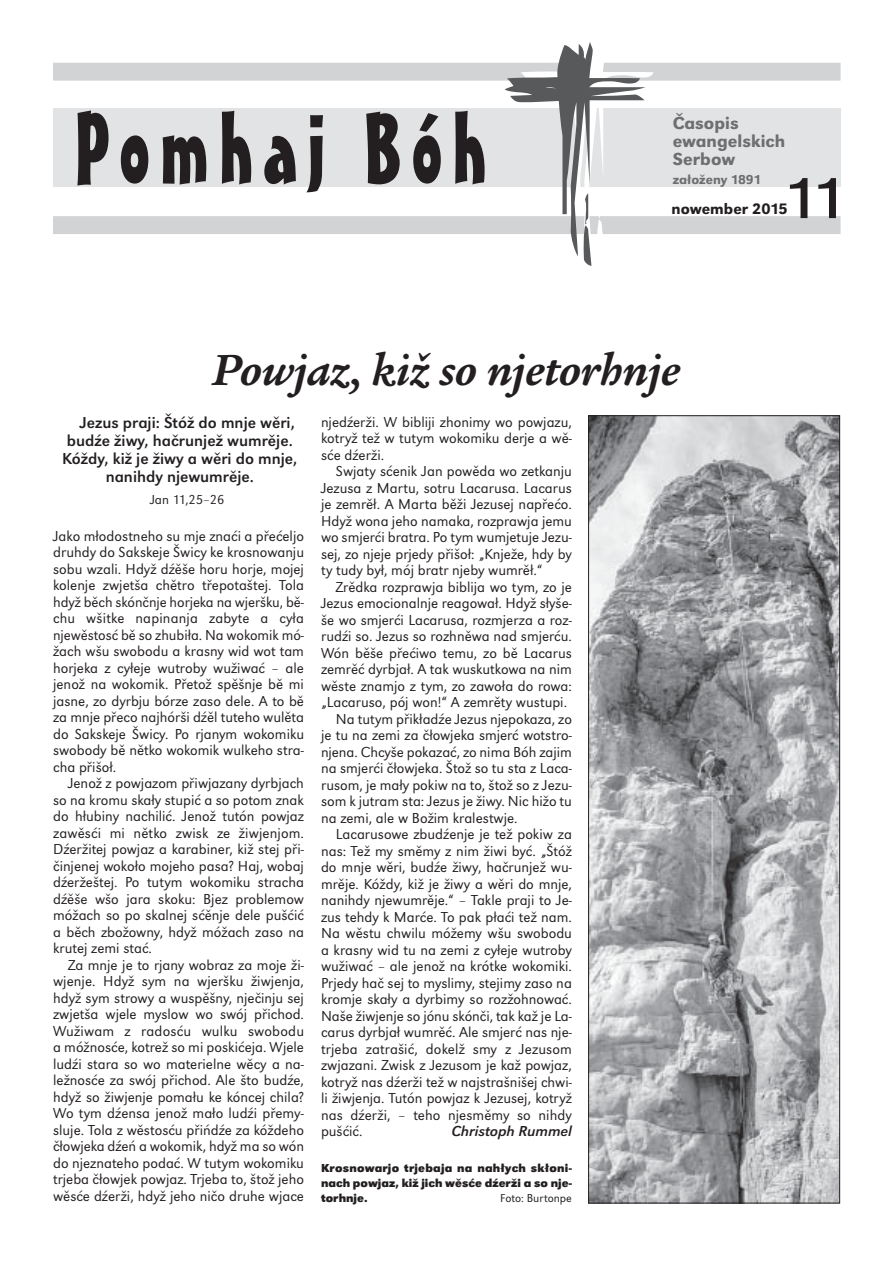
<style>
.page{position:relative;width:893px;height:1263px;background:#fff}
.page>*{position:absolute;margin:0;border:0;box-sizing:border-box;transform-origin:0 0}
.t1{font:60px "URW Grotesk TEE";color:#231f20}
.t2{font:italic 700 45px "Legacy Ser Itc TEE";color:#231f20}
.t3{font:500 18px/18px "URW Grotesk TEE";color:#6d6e70}
.t4{font:16.5px "URW Grotesk TEE";color:#231f20}
.t5{font:500 15.75px "URW Grotesk TEE";color:#231f20}
.t6{font:15px/16.5px "URW Grotesk TEE Ligh";color:#231f20;text-align:justify}
.t7{font:italic 15px "URW Grotesk TEE";color:#231f20}
.t8{font:500 13.5px "URW Grotesk TEE";color:#6d6e70}
.t9{font:13.5px "URW Grotesk TEE Ligh";color:#231f20}
.t10{font:700 12px/15px "URW Grotesk TEE";color:#231f20;text-align:justify}
.t11{font:12px "URW Grotesk TEE Ligh";color:#231f20}
</style>
<div class="page">
<div style="left:53px;top:216px;width:787px;height:18px;background:#d1d3d4"></div>
<div style="left:53px;top:109px;width:787px;height:78px;background:#e2e3e4"></div>
<div style="left:53px;top:63px;width:787px;height:18px;background:#d1d3d4"></div>
<svg style="left:505px;top:42px;width:154px;height:224px"></svg>
<svg style="left:77px;top:110px;width:32px;height:76px"></svg>
<svg style="left:121px;top:135px;width:27px;height:49px"></svg>
<svg style="left:163px;top:135px;width:43px;height:50px"></svg>
<svg style="left:222px;top:111px;width:29px;height:73px"></svg>
<svg style="left:264px;top:136px;width:32px;height:49px"></svg>
<svg style="left:306px;top:115px;width:17px;height:77px"></svg>
<svg style="left:366px;top:112px;width:34px;height:72px"></svg>
<svg style="left:413px;top:113px;width:28px;height:71px"></svg>
<svg style="left:455px;top:111px;width:29px;height:73px"></svg>
<img style="left:590px;top:417px;width:248px;height:784px">
<div style="left:588px;top:415px;width:252px;height:788px;border:1px solid #231f20"></div>
<p class="t3" style="left:673px;top:116px;width:114px">Časopis ewangelskich<br>Serbow</p>
<p class="t8" style="left:673px;top:175px;width:90px">załoženy 1891</p>
<p class="t5" style="left:672px;top:203px;width:118px">nowember 2015</p>
<h1 class="t1" style="left:783px;top:174px;width:64px">11</h1>
<h2 class="t2" style="left:212px;top:350px;width:469px">Powjaz, kiž so njetorhnje</h2>
<p class="t4" style="left:80px;top:416px;width:217px">Jezus praji: Štóž do mnje wěri,</p>
<p class="t4" style="left:67px;top:434px;width:227px">budźe žiwy, hačrunjež wumrěje.</p>
<p class="t4" style="left:62px;top:452px;width:237px">Kóždy, kiž je žiwy a wěri do mnje,</p>
<p class="t4" style="left:106px;top:470px;width:150px">nanihdy njewumrěje.</p>
<p class="t9" style="left:150px;top:494px;width:76px">Jan 11,25–26</p>
<p class="t6" style="left:53px;top:529px;width:252px">Jako młodostneho su mje znaći a přećeljo druhdy do Sakskeje Šwicy ke krosnowanju sobu wzali. Hdyž dźěše horu horje, mojej kolenje zwjetša chětro třepotaštej. Tola hdyž běch skónčnje horjeka na wjeršku, bě&shy;chu wšitke napinanja zabyte a cyła njewěstosć bě so zhubiła. Na wokomik mó&shy;žach wšu swobodu a krasny wid wot tam horjeka z cyłeje wutroby wužiwać – ale jenož na wokomik. Přetož spěšnje bě mi jasne, zo dyrbju bórze zaso dele. A to bě za mnje přeco najhórši dźěl tuteho wulěta do Sakskeje Šwicy. Po rjanym wokomiku swo body bě nětko wokomik wulkeho stra&shy;cha přišoł.</p>
<p class="t6" style="left:53px;top:776px;width:252px;text-indent:15px">Jenož z powjazom přiwjazany dyrbjach so na kromu skały stupić a so potom znak do hłubiny nachilić. Jenož tutón powjaz zawěsći mi nětko zwisk ze žiwjenjom.<br>Dźer žitej powjaz a karabiner, kiž stej při&shy;činjenej wokoło mojeho pasa? Haj, wobaj dźeržeštej. Po tutym wokomiku stracha dźě še wšo jara skoku: Bjez problemow móžach so po skalnej sćěnje dele pušćić a běch zbožowny, hdyž móžach zaso na krutej zemi stać.</p>
<p class="t6" style="left:53px;top:958px;width:252px;text-indent:15px">Za mnje je to rjany wobraz za moje ži&shy;wjenje. Hdyž sym na wjeršku žiwjenja, hdyž sym strowy a wuspěšny, nječinju sej zwjetša wjele myslow wo swój přichod.<br>Wužiwam z radosću wulku swobodu a móž no sće, kotrež so mi poskićeja. Wjele ludźi stara so wo materielne wěcy a na&shy;ležnosće za swój přichod. Ale što budźe, hdyž so žiwjenje pomału ke kóncej chila?<br>Wo tym dźensa jenož mało ludźi přemy&shy;sluje. Tola z wěstosću přińdźe za kóždeho čłowjeka dźeń a wokomik, hdyž ma so wón do njeznateho podać. W tutym wokomiku trjeba čłowjek powjaz. Trjeba to, štož jeho wěsće dźerži, hdyž jeho ničo druhe wjace</p>
<p class="t6" style="left:321px;top:415px;width:252px">njedźerži. W bibliji zhonimy wo powjazu, kotryž tež w tutym wokomiku derje a wě&shy;sće dźerži.</p>
<p class="t6" style="left:321px;top:464px;width:252px;text-indent:15px">Swjaty sćenik Jan powěda wo zetkanju Jezusa z Martu, sotru Lacarusa. Lacarus je zemrěł. A Marta běži Jezusej napřećo.<br>Hdyž wona jeho namaka, rozprawja jemu wo smjerći bratra. Po tym wumjetuje Jezu&shy;sej, zo njeje prjedy přišoł: „Knježe, hdy by ty tudy był, mój bratr njeby wumrěł.“</p>
<p class="t6" style="left:336px;top:580px;width:237px">Zrědka rozprawja biblija wo tym, zo je</p>
<p class="t6" style="left:321px;top:596px;width:252px">Jezus emocionalnje reagował. Hdyž sły še-</p>
<p class="t6" style="left:321px;top:613px;width:252px">še wo smjerći Lacarusa, rozmjerza a roz-</p>
<p class="t6" style="left:321px;top:629px;width:252px">rudźi so. Jezus so rozhněwa nad smjerću.</p>
<p class="t6" style="left:321px;top:646px;width:252px">Wón běše přećiwo temu, zo bě Lacarus</p>
<p class="t6" style="left:321px;top:662px;width:252px">zemrěć dyrbjał. A tak wuskutkowa na nim</p>
<p class="t6" style="left:321px;top:679px;width:252px">wěste znamjo z tym, zo zawoła do rowa:</p>
<p class="t6" style="left:321px;top:695px;width:248px">„Lacaruso, pój won!“ A zemrěty wustupi.</p>
<p class="t6" style="left:336px;top:712px;width:237px">Na tutym přikładźe Jezus njepokaza, zo</p>
<p class="t6" style="left:321px;top:728px;width:252px">je tu na zemi za čłowjeka smjerć wotstro-</p>
<p class="t6" style="left:321px;top:745px;width:252px">njena. Chcyše pokazać, zo nima Bóh zajim</p>
<p class="t6" style="left:321px;top:761px;width:252px">na smjerći čłowjeka. Štož so tu sta z Laca-</p>
<p class="t6" style="left:321px;top:778px;width:252px">rusom, je mały pokiw na to, štož so z Jezu-</p>
<p class="t6" style="left:321px;top:794px;width:252px">som k jutram sta: Jezus je žiwy. Nic hižo tu</p>
<p class="t6" style="left:321px;top:811px;width:198px">na zemi, ale w Božim kralestwje.</p>
<p class="t6" style="left:336px;top:827px;width:237px">Lacarusowe zbudźenje je tež pokiw za</p>
<p class="t6" style="left:321px;top:844px;width:252px">nas: Tež my směmy z nim žiwi być. „Štóž</p>
<p class="t6" style="left:321px;top:860px;width:252px">do mnje wěri, budźe žiwy, hačrunjež wu-</p>
<p class="t6" style="left:321px;top:877px;width:252px">mrěje. Kóždy, kiž je žiwy a wěri do mnje,</p>
<p class="t6" style="left:321px;top:893px;width:252px">nanihdy njewumrěje.“ – Takle praji to Je-</p>
<p class="t6" style="left:321px;top:910px;width:252px">zus tehdy k Marće. To pak płaći tež nam.</p>
<p class="t6" style="left:321px;top:926px;width:252px">Na wěstu chwilu móžemy wšu swobodu</p>
<p class="t6" style="left:321px;top:943px;width:252px">a krasny wid tu na zemi z cyłeje wutroby</p>
<p class="t6" style="left:321px;top:959px;width:252px">wužiwać – ale jenož na krótke wokomiki.</p>
<p class="t6" style="left:321px;top:976px;width:252px">Prjedy hač sej to myslimy, stejimy zaso na</p>
<p class="t6" style="left:321px;top:992px;width:252px">kromje skały a dyrbimy so rozžohnować.</p>
<p class="t6" style="left:321px;top:1009px;width:252px">Naše žiwjenje so jónu skónči, tak kaž je La-</p>
<p class="t6" style="left:321px;top:1025px;width:252px">carus dyrbjał wumrěć. Ale smjerć nas nje-</p>
<p class="t6" style="left:321px;top:1042px;width:252px">trjeba zatrašić, dokelž smy z Jezusom</p>
<p class="t6" style="left:321px;top:1058px;width:252px">zwjazani. Zwisk z Jezusom je kaž powjaz,</p>
<p class="t6" style="left:321px;top:1075px;width:252px">kotryž nas dźerži tež w najstrašnišej chwi-</p>
<p class="t6" style="left:321px;top:1091px;width:252px">li žiwjenja. Tutón powjaz k Jezusej, kotryž</p>
<p class="t6" style="left:321px;top:1108px;width:252px">nas dźerži, – teho njesměmy so nihdy</p>
<p class="t6" style="left:321px;top:1124px;width:43px">pušćić.</p>
<p class="t7" style="left:451px;top:1125px;width:122px">Christoph Rummel</p>
<p class="t10" style="left:321px;top:1162px;width:252px">Krosnowarjo trjebaja na nahłych skłoni&shy;nach powjaz, kiž jich wěsće dźerži a so nje&shy;tor hnje.</p>
<p class="t11" style="left:500px;top:1193px;width:73px">Foto: Burtonpe</p>
</div>
